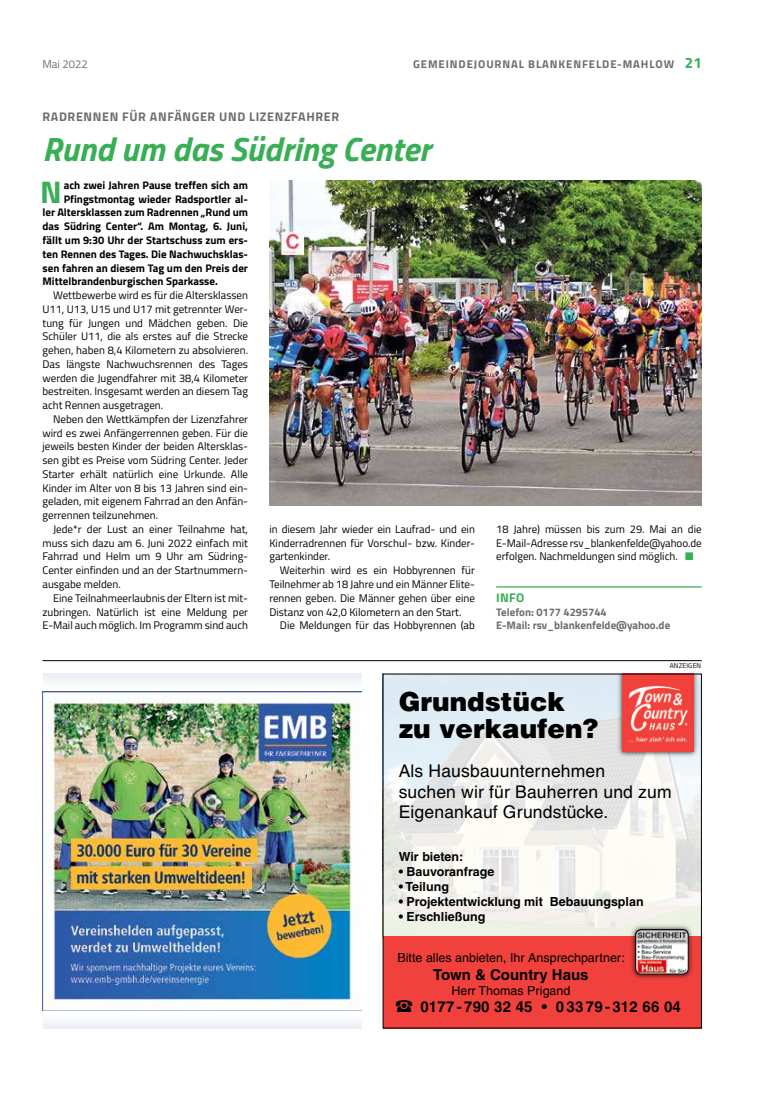
<style>
.page{position:relative;width:762px;height:1117px;background:#fff}
.page>*{position:absolute;margin:0;border:0;box-sizing:border-box;transform-origin:0 0}
.t1{font:italic 700 33.75px "Titillium Web";color:#38ae55}
.t2{font:700 31.25px "Titillium Web";color:#38ae55}
.t3{font:900 26.25px/27.5px "Helvetica";color:#000}
.t4{font:17.5px/20.4px "Helvetica";letter-spacing:.01em;color:#000}
.t5{font:700 15px "Helvetica";letter-spacing:.015em;color:#000}
.t6{font:700 12.5px "Helvetica";color:#000}
.t7{font:12.5px "Helvetica";color:#000}
.t8{font:700 12.5px "Titillium Web";letter-spacing:.05em;color:#716c69}
.t9{font:700 12.5px "Titillium Web";color:#38ae55}
.t10{font:700 11.25px "Titillium Web";letter-spacing:.08em;color:#716c69}
.t11{font:11.25px "Titillium Web";color:#716c69}
.t12{font:11px/13.8px "Titillium Web";color:#000;text-align:justify}
.t13{font:700 11px "Titillium Web";color:#000}
.t14{font:700 11px/13.8px "Titillium Web";color:#716c69}
.t15{font:6.88px "Titillium Web";letter-spacing:.02em;color:#000}
.s1{font-size:15px;color:#38ae55}
.s2{color:#38ae55}
</style>
<div class="page">
<hr style="left:496px;top:586px;width:206px;height:1px;background:#38ae55">
<img style="left:269px;top:181px;width:433px;height:324px">
<svg style="left:385px;top:675px;width:315px;height:260px"></svg>
<div style="left:383px;top:935px;width:319px;height:93px;background:#f1413d"></div>
<div style="left:629px;top:922px;width:66px;height:58px;background:#000;opacity:.5"></div>
<img style="left:635px;top:929px;width:53px;height:45px">
<div style="left:635px;top:929px;width:53px;height:45px;border:1px solid #000;border-radius:5px"></div>
<div style="left:616px;top:673px;width:83px;height:85px;background:#000;opacity:.5"></div>
<img style="left:622px;top:675px;width:71px;height:76px">
<hr style="left:43px;top:660px;width:659px;height:1px;background:#000">
<img style="left:43px;top:691px;width:318px;height:319px">
<div style="left:43px;top:1013px;width:318px;height:15px;background:#f5f7fb"></div>
<div style="left:43px;top:673px;width:318px;height:14px;background:#f2f4f9"></div>
<p class="t11" style="left:43px;top:56px;width:47px">Mai 2022</p>
<p class="t10" style="left:413px;top:55px;width:290px">GEMEINDEJOURNAL BLANKENFELDE-MAHLOW <span class="s1">21</span></p>
<p class="t8" style="left:43px;top:107px;width:298px">RADRENNEN FÜR ANFÄNGER UND LIZENZFAHRER</p>
<h1 class="t1" style="left:43px;top:123px;width:389px">Rund um das Südring Center</h1>
<h2 class="t2" style="left:40px;top:168px;width:23px">N</h2>
<p class="t13" style="left:64px;top:177px;width:186px">ach zwei Jahren Pause treffen sich am</p>
<p class="t13" style="left:64px;top:190px;width:186px">Pfingstmontag wieder Radsportler al-</p>
<p class="t13" style="left:43px;top:204px;width:207px">ler Altersklassen zum Radrennen „Rund um</p>
<p class="t13" style="left:43px;top:218px;width:207px">das Südring Center“. Am Montag, 6. Juni,</p>
<p class="t13" style="left:43px;top:232px;width:207px">fällt um 9:30 Uhr der Startschuss zum ers-</p>
<p class="t13" style="left:43px;top:245px;width:207px">ten Rennen des Tages. Die Nachwuchsklas-</p>
<p class="t13" style="left:43px;top:259px;width:207px">sen fahren an diesem Tag um den Preis der</p>
<p class="t13" style="left:43px;top:273px;width:177px">Mittelbrandenburgischen Sparkasse.</p>
<p class="t12" style="left:43px;top:288px;width:207px;text-indent:11px">Wettbewerbe wird es für die Altersklassen U11, U13, U15 und U17 mit getrennter Wer&shy;tung für Jungen und Mädchen geben. Die Schüler U11, die als erstes auf die Strecke gehen, haben 8,4 Kilometern zu absolvieren.<br>Das längste Nachwuchsrennen des Tages werden die Jugendfahrer mit 38,4 Kilometer bestreiten. Insgesamt werden an diesem Tag acht Rennen ausgetragen.</p>
<p class="t12" style="left:43px;top:411px;width:207px;text-indent:11px">Neben den Wettkämpfen der Lizenzfahrer wird es zwei Anfängerrennen geben. Für die jeweils besten Kinder der beiden Altersklas&shy;sen gibt es Preise vom Südring Center. Jeder Starter erhält natürlich eine Urkunde. Alle Kinder im Alter von 8 bis 13 Jahren sind ein&shy;geladen, mit eigenem Fahrrad an den Anfän&shy;gerrennen teilzunehmen.</p>
<p class="t12" style="left:43px;top:521px;width:207px;text-indent:11px">Jede*r der Lust an einer Teilnahme hat, muss sich dazu am 6. Juni 2022 einfach mit Fahrrad und Helm um 9 Uhr am Südring-Center einfinden und an der Startnummern&shy;ausgabe melden.</p>
<p class="t12" style="left:43px;top:590px;width:207px;text-indent:11px">Eine Teilnahmeerlaubnis der Eltern ist mit&shy;zubringen. Natürlich ist eine Meldung per E-Mail auch möglich. Im Programm sind auch</p>
<p class="t12" style="left:269px;top:521px;width:207px">in diesem Jahr wieder ein Laufrad- und ein Kinderradrennen für Vorschul- bzw. Kinder&shy;gartenkinder.</p>
<p class="t12" style="left:269px;top:563px;width:207px;text-indent:11px">Weiterhin wird es ein Hobbyrennen für Teilnehmer ab 18 Jahre und ein Männer Elite&shy;rennen geben. Die Männer gehen über eine Distanz von 42,0 Kilometern an den Start.</p>
<p class="t12" style="left:280px;top:618px;width:196px">Die Meldungen für das Hobbyrennen (ab</p>
<p class="t12" style="left:496px;top:521px;width:207px">18 Jahre) müssen bis zum 29. Mai an die E-Mail-Adresse rsv_blankenfelde@yahoo.de erfolgen. Nachmeldungen sind möglich. <span class="s2">■</span></p>
<p class="t9" style="left:496px;top:587px;width:30px">INFO</p>
<p class="t14" style="left:496px;top:604px;width:176px">Telefon: 0177 4295744<br>E-Mail: rsv_blankenfelde@yahoo.de</p>
<p class="t15" style="left:670px;top:660px;width:33px">ANZEIGEN</p>
<h3 class="t3" style="left:399px;top:686px;width:201px">Grundstück zu verkaufen?</h3>
<h3 class="t4" style="left:399px;top:760px;width:274px">Als Hausbauunternehmen<br>suchen wir für Bauherren und zum<br>Eigenankauf Grundstücke.</h3>
<p class="t6" style="left:399px;top:849px;width:66px">Wir bieten:</p>
<p class="t6" style="left:399px;top:864px;width:97px">• Bauvoranfrage</p>
<p class="t6" style="left:399px;top:879px;width:52px">• Teilung</p>
<p class="t6" style="left:399px;top:894px;width:246px">• Projektentwicklung mit Bebauungsplan</p>
<p class="t6" style="left:399px;top:909px;width:88px">• Erschließung</p>
<p class="t7" style="left:397px;top:949px;width:229px">Bitte alles anbieten, Ihr Ansprechpartner:</p>
<h3 class="t5" style="left:433px;top:964px;width:157px">Town &amp; Country Haus</h3>
<p class="t7" style="left:451px;top:982px;width:121px">Herr Thomas Prigand</p>
<h3 class="t5" style="left:420px;top:997px;width:262px">0177 - 790 32 45 • 0 33 79 - 312 66 04</h3>
</div>
